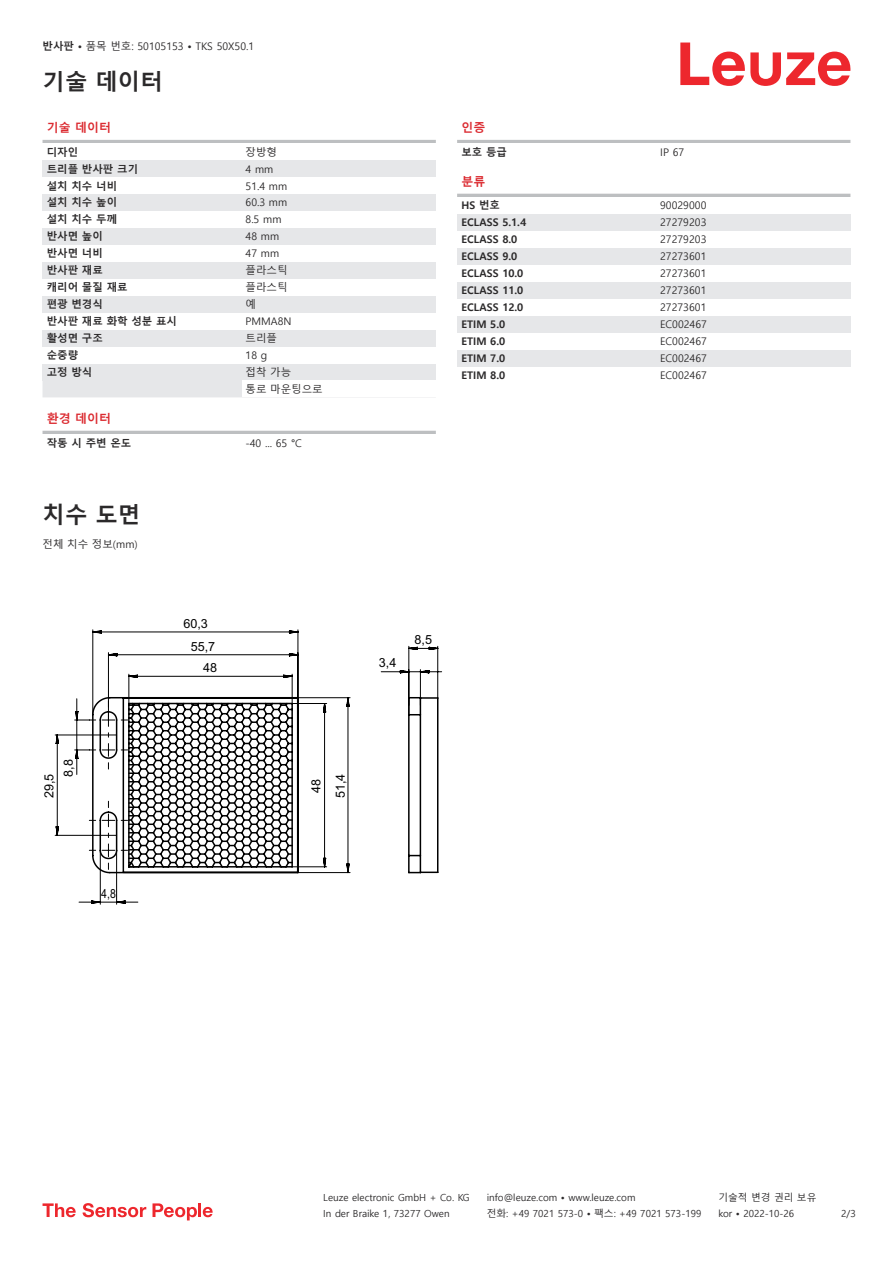
<style>
.page{position:relative;width:893px;height:1263px;background:#fff}
.page>*{position:absolute;margin:0;border:0;box-sizing:border-box;transform-origin:0 0}
.t1{font:700 22.5px "Malgun Gothic";color:#2b292a}
.t2{font:12.6px/21.5px "Arial";color:#000;text-align:right}
.t3{font:12.6px "Arial";color:#000;scale:.84 1}
.t4{font:700 12px "Malgun Gothic";color:#db2a30}
.t5{font:10.5px/17px "Malgun Gothic";color:#2b292a}
.t6{font:700 10.5px "Malgun Gothic";color:#2b292a}
.t7{font:9.75px "Malgun Gothic";color:#2b292a}
.s1{font-weight:700}
</style>
<div class="page">
<svg style="left:680px;top:43px;width:170px;height:43px"></svg>
<div style="left:43px;top:380px;width:199px;height:17px;background:#e6e7e9"></div>
<hr style="left:43px;top:140px;width:393px;height:3px;background:#bdbfc1">
<div style="left:43px;top:160px;width:199px;height:17px;background:#e6e7e9"></div>
<div style="left:242px;top:160px;width:194px;height:17px;background:#e6e7e9"></div>
<div style="left:43px;top:194px;width:199px;height:17px;background:#e6e7e9"></div>
<div style="left:242px;top:194px;width:194px;height:17px;background:#e6e7e9"></div>
<div style="left:43px;top:228px;width:199px;height:17px;background:#e6e7e9"></div>
<div style="left:242px;top:228px;width:194px;height:17px;background:#e6e7e9"></div>
<div style="left:43px;top:262px;width:199px;height:17px;background:#e6e7e9"></div>
<div style="left:242px;top:262px;width:194px;height:17px;background:#e6e7e9"></div>
<div style="left:43px;top:296px;width:199px;height:17px;background:#e6e7e9"></div>
<div style="left:242px;top:296px;width:194px;height:17px;background:#e6e7e9"></div>
<div style="left:43px;top:330px;width:199px;height:17px;background:#e6e7e9"></div>
<div style="left:242px;top:330px;width:194px;height:17px;background:#e6e7e9"></div>
<div style="left:43px;top:364px;width:199px;height:16px;background:#e6e7e9"></div>
<div style="left:242px;top:364px;width:194px;height:16px;background:#e6e7e9"></div>
<hr style="left:43px;top:431px;width:393px;height:3px;background:#bdbfc1">
<hr style="left:457px;top:140px;width:393px;height:3px;background:#bdbfc1">
<hr style="left:457px;top:194px;width:393px;height:3px;background:#bdbfc1">
<div style="left:457px;top:214px;width:200px;height:17px;background:#e6e7e9"></div>
<div style="left:657px;top:214px;width:193px;height:17px;background:#e6e7e9"></div>
<div style="left:457px;top:248px;width:200px;height:17px;background:#e6e7e9"></div>
<div style="left:657px;top:248px;width:193px;height:17px;background:#e6e7e9"></div>
<div style="left:457px;top:282px;width:200px;height:17px;background:#e6e7e9"></div>
<div style="left:657px;top:282px;width:193px;height:17px;background:#e6e7e9"></div>
<div style="left:457px;top:316px;width:200px;height:17px;background:#e6e7e9"></div>
<div style="left:657px;top:316px;width:193px;height:17px;background:#e6e7e9"></div>
<div style="left:457px;top:350px;width:200px;height:17px;background:#e6e7e9"></div>
<div style="left:657px;top:350px;width:193px;height:17px;background:#e6e7e9"></div>
<svg style="left:43px;top:1203px;width:33px;height:14px"></svg>
<svg style="left:83px;top:1203px;width:63px;height:14px"></svg>
<svg style="left:153px;top:1203px;width:44px;height:17px"></svg>
<hr style="left:198px;top:1203px;width:3px;height:14px;background:#ed272d">
<svg style="left:203px;top:1207px;width:10px;height:10px"></svg>
<svg style="left:54px;top:629px;width:245px;height:276px"></svg>
<svg style="left:74px;top:630px;width:368px;height:243px"></svg>
<p class="t5" style="left:43px;top:38px;width:213px"><span class="s1">반사판 •</span> 품목 번호: 50105153 <span class="s1">•</span> TKS 50X50.1</p>
<h1 class="t1" style="left:43px;top:69px;width:122px">기술 데이터</h1>
<p class="t4" style="left:47px;top:121px;width:66px">기술 데이터</p>
<p class="t6" style="left:47px;top:146px;width:33px">디자인</p>
<p class="t5" style="left:246px;top:144px;width:33px">장방형</p>
<p class="t6" style="left:47px;top:163px;width:93px">트리플 반사판 크기</p>
<p class="t5" style="left:246px;top:161px;width:29px">4 mm</p>
<p class="t6" style="left:47px;top:179px;width:72px">설치 치수 너비</p>
<p class="t5" style="left:246px;top:177px;width:43px">51.4 mm</p>
<p class="t6" style="left:47px;top:196px;width:72px">설치 치수 높이</p>
<p class="t5" style="left:246px;top:194px;width:43px">60.3 mm</p>
<p class="t6" style="left:47px;top:213px;width:72px">설치 치수 두께</p>
<p class="t5" style="left:246px;top:211px;width:38px">8.5 mm</p>
<p class="t6" style="left:47px;top:230px;width:58px">반사면 높이</p>
<p class="t5" style="left:246px;top:228px;width:35px">48 mm</p>
<p class="t6" style="left:47px;top:247px;width:58px">반사면 너비</p>
<p class="t5" style="left:246px;top:245px;width:35px">47 mm</p>
<p class="t6" style="left:47px;top:264px;width:58px">반사판 재료</p>
<p class="t5" style="left:246px;top:262px;width:43px">플라스틱</p>
<p class="t6" style="left:47px;top:281px;width:82px">캐리어 물질 재료</p>
<p class="t5" style="left:246px;top:279px;width:43px">플라스틱</p>
<p class="t6" style="left:47px;top:298px;width:58px">편광 변경식</p>
<p class="t5" style="left:246px;top:296px;width:12px">예</p>
<p class="t6" style="left:47px;top:315px;width:132px">반사판 재료 화학 성분 표시</p>
<p class="t5" style="left:246px;top:313px;width:47px">PMMA8N</p>
<p class="t6" style="left:47px;top:332px;width:58px">활성면 구조</p>
<p class="t5" style="left:246px;top:330px;width:33px">트리플</p>
<p class="t6" style="left:47px;top:349px;width:33px">순중량</p>
<p class="t5" style="left:246px;top:347px;width:23px">18 g</p>
<p class="t6" style="left:47px;top:366px;width:47px">고정 방식</p>
<p class="t5" style="left:246px;top:364px;width:79px">접착 가능<br>통로 마운팅으로</p>
<p class="t4" style="left:47px;top:412px;width:66px">환경 데이터</p>
<p class="t6" style="left:47px;top:436px;width:86px">작동 시 주변 온도</p>
<p class="t5" style="left:246px;top:434px;width:58px">-40 ... 65 °C</p>
<h1 class="t1" style="left:43px;top:501px;width:99px">치수 도면</h1>
<p class="t5" style="left:43px;top:536px;width:97px">전체 치수 정보(mm)</p>
<p class="t2" style="left:183px;top:613px;width:26px">60,3</p>
<p class="t2" style="left:191px;top:636px;width:28px">55,7<br>48</p>
<p class="t4" style="left:461px;top:121px;width:25px">인증</p>
<p class="t6" style="left:461px;top:146px;width:47px">보호 등급</p>
<p class="t5" style="left:660px;top:144px;width:26px">IP 67</p>
<p class="t4" style="left:461px;top:175px;width:25px">분류</p>
<p class="t6" style="left:461px;top:199px;width:40px">HS 번호</p>
<p class="t5" style="left:660px;top:197px;width:48px">90029000</p>
<p class="t6" style="left:461px;top:216px;width:66px">ECLASS 5.1.4</p>
<p class="t5" style="left:660px;top:214px;width:48px">27279203</p>
<p class="t6" style="left:461px;top:233px;width:57px">ECLASS 8.0</p>
<p class="t5" style="left:660px;top:231px;width:48px">27279203</p>
<p class="t6" style="left:461px;top:250px;width:57px">ECLASS 9.0</p>
<p class="t5" style="left:660px;top:248px;width:48px">27273601</p>
<p class="t6" style="left:461px;top:267px;width:63px">ECLASS 10.0</p>
<p class="t5" style="left:660px;top:265px;width:48px">27273601</p>
<p class="t6" style="left:461px;top:284px;width:63px">ECLASS 11.0</p>
<p class="t5" style="left:660px;top:282px;width:48px">27273601</p>
<p class="t6" style="left:461px;top:301px;width:63px">ECLASS 12.0</p>
<p class="t5" style="left:660px;top:299px;width:48px">27273601</p>
<p class="t6" style="left:461px;top:318px;width:45px">ETIM 5.0</p>
<p class="t5" style="left:660px;top:316px;width:48px">EC002467</p>
<p class="t6" style="left:461px;top:335px;width:45px">ETIM 6.0</p>
<p class="t5" style="left:660px;top:333px;width:48px">EC002467</p>
<p class="t6" style="left:461px;top:352px;width:45px">ETIM 7.0</p>
<p class="t5" style="left:660px;top:350px;width:48px">EC002467</p>
<p class="t6" style="left:461px;top:369px;width:45px">ETIM 8.0</p>
<p class="t5" style="left:660px;top:367px;width:48px">EC002467</p>
<p class="t2" style="left:379px;top:653px;width:19px">3,4</p>
<p class="t2" style="left:415px;top:630px;width:19px">8,5</p>
<p class="t2" style="left:39px;top:798px;width:26px;rotate:-90deg">29,5</p>
<p class="t2" style="left:58px;top:777px;width:19px;rotate:-90deg">8,8</p>
<p class="t2" style="left:305px;top:798px;width:26px;line-height:24.2px;text-align:center;rotate:-90deg">48<br>51,4</p>
<p class="t3" style="left:101px;top:889px;width:19px">4,8</p>
<p class="t7" style="left:323px;top:1192px;width:148px">Leuze electronic GmbH + Co. KG</p>
<p class="t7" style="left:487px;top:1192px;width:150px">info@leuze.com • www.leuze.com</p>
<p class="t7" style="left:718px;top:1192px;width:100px">기술적 변경 권리 보유</p>
<p class="t7" style="left:323px;top:1208px;width:128px">In der Braike 1, 73277 Owen</p>
<p class="t7" style="left:487px;top:1208px;width:216px">전화: +49 7021 573-0 • 팩스: +49 7021 573-199</p>
<p class="t7" style="left:718px;top:1208px;width:77px">kor • 2022-10-26</p>
<p class="t7" style="left:841px;top:1208px;width:16px">2 /3</p>
</div>
